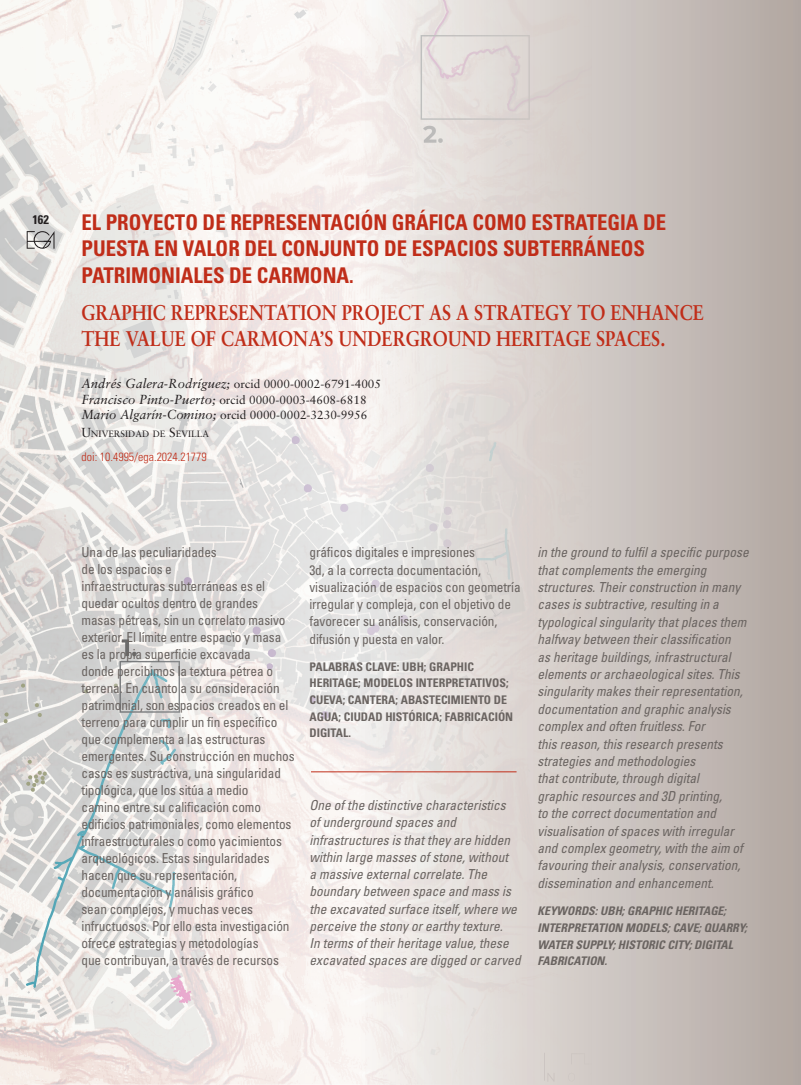
<style>
.page{position:relative;width:801px;height:1085px;background:#fff}
.page>*{position:absolute;margin:0;border:0;box-sizing:border-box;transform-origin:0 0}
.t1{font:700 condensed 21.62px/26.2px "Univers";color:#c02d19;scale:.96 1}
.t2{font:700 21.25px/26.2px "Sabon";color:#c02d19;scale:.85 1}
.t3{font:italic condensed 13.75px/17.4px "Univers";color:#6a6461}
.t4{font:condensed 13.75px/17px "Univers";letter-spacing:-.01em;color:#6a6461}
.t5{font:700 condensed 12.5px "Univers";color:#231f20}
.t6{font:11.88px/15.8px "Sabon";color:#231f20}
.t7{font:700 condensed 11.88px/16.6px "Univers";color:#6a6461}
.t8{font:italic 700 condensed 11.88px/16.8px "Univers";color:#6a6461}
.t9{font:300 condensed 11.88px "Univers";color:#c02d19}
.t10{font:9.12px "Sabon";color:#231f20}
.s1{font-style:italic;font-size:13.12px}
.s2{font-size:13.12px}
</style>
<div class="page">
<img style="left:0;top:0;width:361px;height:1084px">
<div style="left:361px;top:0;width:440px;height:1084px;background:linear-gradient(to right,#f4f0ed,#b2a7a2)"></div>
<svg style="left:27px;top:231px;width:28px;height:18px"></svg>
<hr style="left:311px;top:771px;width:205px;height:1px;background:#c02d19">
<p class="t5" style="left:32px;top:212px;width:18px">162</p>
<h1 class="t1" style="left:81px;top:209px;width:610px">EL PROYECTO DE REPRESENTACIÓN GRÁFICA COMO ESTRATEGIA DE<br>PUESTA EN VALOR DEL CONJUNTO DE ESPACIOS SUBTERRÁNEOS<br>PATRIMONIALES DE CARMONA.</h1>
<h2 class="t2" style="left:81px;top:298px;width:733px">GRAPHIC REPRESENTATION PROJECT AS A STRATEGY TO ENHANCE<br>THE VALUE OF CARMONA’S UNDERGROUND HERITAGE SPACES.</h2>
<p class="t6" style="left:81px;top:375px;width:301px"><span class="s1">Andrés Galera-Rodríguez;</span> orcid 0000-0002-6791-4005<br><span class="s1">Francisco Pinto-Puerto;</span> orcid 0000-0003-4608-6818<br><span class="s1">Mario Algarín-Comino;</span> orcid 0000-0002-3230-9956</p>
<p class="t10" style="left:81px;top:428px;width:129px"><span class="s2">U</span>NIVERSIDAD DE <span class="s2">S</span>EVILLA</p>
<p class="t9" style="left:81px;top:449px;width:127px">doi: 10.4995/ega.2024.21779</p>
<p class="t4" style="left:81px;top:543px;width:215px">Una de las peculiaridades<br>de los espacios e<br>infraestructuras subterráneas es el quedar ocultos dentro de grandes masas pétreas, sin un correlato masivo exterior. El límite entre espacio y masa es la propia superficie excavada<br>donde percibimos la textura pétrea o terrena. En cuanto a su consideración patrimonial, son espacios creados en el terreno para cumplir un fin específico que complementa a las estructuras emergentes. Su construcción en muchos casos es sustractiva, una singularidad tipológica, que los sitúa a medio<br>camino entre su calificación como edificios patrimoniales, como elementos infraestructurales o como yacimientos arqueológicos. Estas singularidades hacen que su representación, documentación y análisis gráfico<br>sean complejos, y muchas veces infructuosos. Por ello esta investigación ofrece estrategias y metodologías<br>que contribuyan, a través de recursos</p>
<p class="t4" style="left:309px;top:543px;width:213px">gráficos digitales e impresiones<br>3d, a la correcta documentación, visualización de espacios con geometría irregular y compleja, con el objetivo de favorecer su análisis, conservación, difusión y puesta en valor.</p>
<p class="t7" style="left:309px;top:658px;width:205px">PALABRAS CLAVE: UBH; GRAPHIC<br>HERITAGE; MODELOS INTERPRETATIVOS;<br>CUEVA; CANTERA; ABASTECIMIENTO DE<br>AGUA; CIUDAD HISTÓRICA; FABRICACIÓN<br>DIGITAL.</p>
<p class="t3" style="left:309px;top:796px;width:213px">One of the distinctive characteristics<br>of underground spaces and infrastructures is that they are hidden within large masses of stone, without<br>a massive external correlate. The boundary between space and mass is the excavated surface itself, where we perceive the stony or earthy texture.<br>In terms of their heritage value, these excavated spaces are digged or carved</p>
<p class="t3" style="left:537px;top:543px;width:213px">in the ground to fulfil a specific purpose that complements the emerging structures. Their construction in many cases is subtractive, resulting in a typological singularity that places them halfway between their classification<br>as heritage buildings, infrastructural elements or archaeological sites. This singularity makes their representation, documentation and graphic analysis complex and often fruitless. For<br>this reason, this research presents strategies and methodologies<br>that contribute, through digital<br>graphic resources and 3D printing,<br>to the correct documentation and visualisation of spaces with irregular and complex geometry, with the aim of favouring their analysis, conservation, dissemination and enhancement.</p>
<p class="t8" style="left:537px;top:902px;width:211px">KEYWORDS: UBH; GRAPHIC HERITAGE;<br>INTERPRETATION MODELS; CAVE; QUARRY;<br>WATER SUPPLY; HISTORIC CITY; DIGITAL<br>FABRICATION.</p>
</div>
